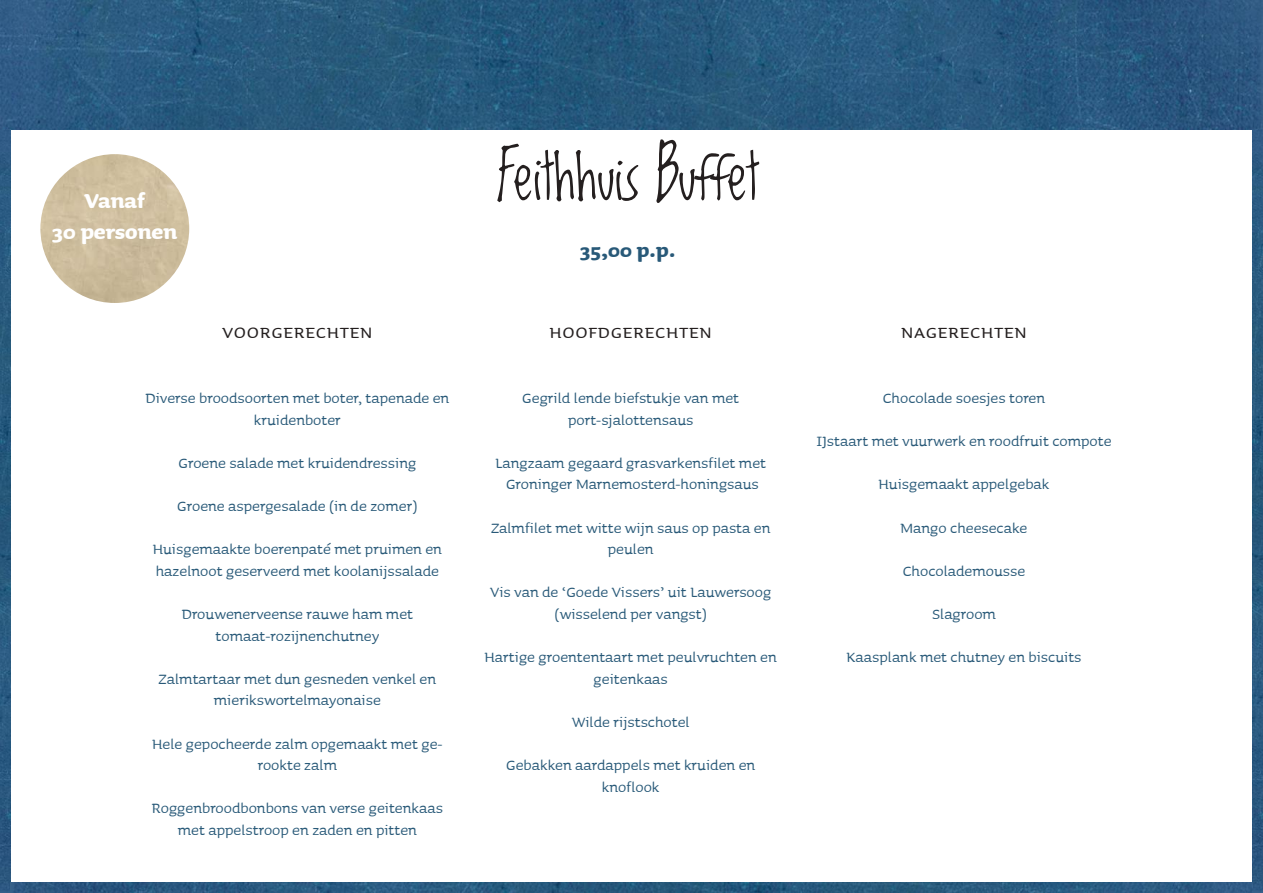
<style>
.page{position:relative;width:1263px;height:893px;background:#fff}
.page>*{position:absolute;margin:0;border:0;box-sizing:border-box;transform-origin:0 0}
.t1{font:57px "Lovedbythe King";color:#241f1f}
.t2{font:700 25.5px/30.6px "Sauna";color:#fff;text-align:center}
.t3{font:24px "Sauna Small Caps";color:#241f1f}
.t4{font:700 24px "Sauna";color:#285978}
.t5{font:18px/21.6px "Sauna";color:#285978;text-align:center}
</style>
<div class="page">
<img style="left:0;top:0;width:1263px;height:130px">
<img style="left:0;top:130px;width:11px;height:763px">
<img style="left:1252px;top:130px;width:11px;height:763px">
<img style="left:11px;top:882px;width:1241px;height:11px">
<img style="left:40px;top:154px;width:149px;height:149px;border-radius:74px">
<h2 class="t2" style="left:52px;top:188px;width:127px">Vanaf<br>30 personen</h2>
<h1 class="t1" style="left:497px;top:138px;width:263px">Feithhuis Buffet</h1>
<h3 class="t4" style="left:580px;top:242px;width:97px">35,00 p.p.</h3>
<h3 class="t3" style="left:222px;top:316px;width:153px">voorgerechten</h3>
<h3 class="t3" style="left:549px;top:316px;width:165px">hoofdgerechten</h3>
<h3 class="t3" style="left:901px;top:316px;width:128px">nagerechten</h3>
<p class="t5" style="left:145px;top:388px;width:305px">Diverse broodsoorten met boter, tapenade en kruidenboter</p>
<p class="t5" style="left:179px;top:453px;width:239px">Groene salade met kruidendressing</p>
<p class="t5" style="left:177px;top:496px;width:242px">Groene aspergesalade (in de zomer)</p>
<p class="t5" style="left:153px;top:540px;width:291px;text-align:left">Huisgemaakte boerenpaté met pruimen en hazelnoot geserveerd met koolanijssalade</p>
<p class="t5" style="left:182px;top:604px;width:233px">Drouwenerveense rauwe ham met tomaat-rozijnenchutney</p>
<p class="t5" style="left:159px;top:669px;width:279px">Zalmtartaar met dun gesneden venkel en mierikswortelmayonaise</p>
<p class="t5" style="left:152px;top:734px;width:292px">Hele gepocheerde zalm opgemaakt met ge&shy;rookte zalm</p>
<p class="t5" style="left:152px;top:799px;width:292px">Roggenbroodbonbons van verse geitenkaas met appelstroop en zaden en pitten</p>
<p class="t5" style="left:522px;top:388px;width:218px">Gegrild lende biefstukje van met port-sjalottensaus</p>
<p class="t5" style="left:495px;top:453px;width:272px">Langzaam gegaard grasvarkensfilet met<br>Groninger Marnemosterd-honingsaus</p>
<p class="t5" style="left:491px;top:518px;width:281px">Zalmfilet met witte wijn saus op pasta en peulen</p>
<p class="t5" style="left:490px;top:583px;width:283px">Vis van de ‘Goede Vissers’ uit Lauwersoog (wisselend per vangst)</p>
<p class="t5" style="left:485px;top:648px;width:294px">Hartige groententaart met peulvruchten en geitenkaas</p>
<p class="t5" style="left:572px;top:712px;width:120px">Wilde rijstschotel</p>
<p class="t5" style="left:506px;top:756px;width:251px">Gebakken aardappels met kruiden en knoflook</p>
<p class="t5" style="left:883px;top:388px;width:164px">Chocolade soesjes toren</p>
<p class="t5" style="left:816px;top:432px;width:296px">IJstaart met vuurwerk en roodfruit compote</p>
<p class="t5" style="left:879px;top:475px;width:172px">Huisgemaakt appelgebak</p>
<p class="t5" style="left:901px;top:518px;width:128px">Mango cheesecake</p>
<p class="t5" style="left:903px;top:561px;width:124px">Chocolademousse</p>
<p class="t5" style="left:932px;top:604px;width:65px">Slagroom</p>
<p class="t5" style="left:846px;top:648px;width:236px">Kaasplank met chutney en biscuits</p>
</div>
